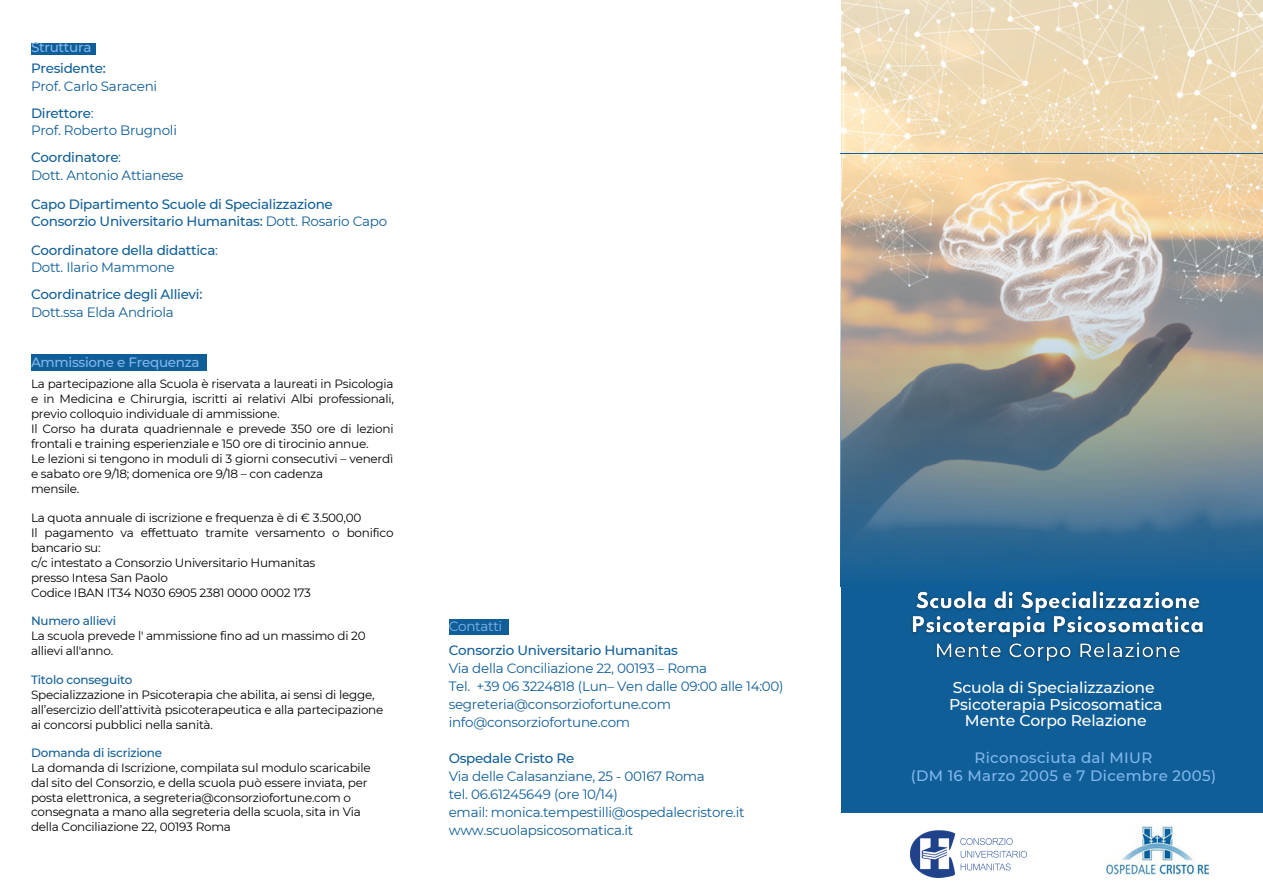
<style>
.page{position:relative;width:1263px;height:894px;background:#fff}
.page>*{position:absolute;margin:0;border:0;box-sizing:border-box;transform-origin:0 0}
.t1{font:500 15.6px "Montserrat";letter-spacing:-.01em;color:#fff}
.t2{font:500 15px "Montserrat";letter-spacing:.02em;color:#82b7ee}
.t3{font:13.5px "Montserrat";letter-spacing:-.02em;color:#105e97}
.t4{font:500 13.5px "Montserrat";letter-spacing:-.02em;color:#105e97}
.t5{font:500 13.5px "Montserrat";letter-spacing:-.02em;color:#82b7ee}
.t6{font:13.5px "Montserrat";letter-spacing:-.02em;color:#82b7ee}
.t7{font:12px/14.9px "Montserrat";letter-spacing:-.02em;color:#000}
.t8{font:500 12px "Montserrat";letter-spacing:-.02em;color:#105e97}
.s1{font-weight:400}
</style>
<div class="page">
<img style="left:841px;top:0;width:422px;height:153px">
<div style="left:841px;top:580px;width:421px;height:232px;background:#105e97"></div>
<div style="left:31px;top:43px;width:65px;height:11px;background:#105e97"></div>
<div style="left:449px;top:619px;width:59px;height:15px;background:#105e97"></div>
<img style="left:1106px;top:826px;width:104px;height:49px">
<img style="left:911px;top:830px;width:115px;height:47px">
<svg style="left:841px;top:153px;width:422px;height:433px;background:#909999"></svg>
<div style="left:31px;top:354px;width:176px;height:17px;background:#105e97"></div>
<img style="left:905px;top:585px;width:305px;height:77px">
<p class="t5" style="left:31px;top:39px;width:62px">Struttura</p>
<p class="t4" style="left:31px;top:60px;width:76px">Presidente:</p>
<p class="t3" style="left:31px;top:78px;width:128px">Prof. Carlo Saraceni</p>
<p class="t4" style="left:31px;top:105px;width:64px">Direttore<span class="s1">:</span></p>
<p class="t3" style="left:31px;top:122px;width:147px">Prof. Roberto Brugnoli</p>
<p class="t4" style="left:31px;top:149px;width:92px">Coordinatore<span class="s1">:</span></p>
<p class="t3" style="left:31px;top:167px;width:154px">Dott. Antonio Attianese</p>
<p class="t4" style="left:31px;top:195px;width:303px">Capo Dipartimento Scuole di Specializzazione</p>
<p class="t4" style="left:31px;top:213px;width:358px">Consorzio Universitario Humanitas: <span class="s1">Dott. Rosario Capo</span></p>
<p class="t4" style="left:31px;top:242px;width:189px">Coordinatore della didattica<span class="s1">:</span></p>
<p class="t3" style="left:31px;top:259px;width:145px">Dott. Ilario Mammone</p>
<p class="t4" style="left:31px;top:286px;width:173px">Coordinatrice degli Allievi:</p>
<p class="t3" style="left:31px;top:303px;width:144px">Dott.ssa Elda Andriola</p>
<p class="t5" style="left:31px;top:353px;width:170px">Ammissione e Frequenza</p>
<p class="t7" style="left:31px;top:376px;width:364px;text-align:justify">La partecipazione alla Scuola è riservata a laureati in Psicologia e in Medicina e Chirurgia, iscritti ai relativi Albi professionali, previo colloquio individuale di ammissione.</p>
<p class="t7" style="left:31px;top:421px;width:364px">Il Corso ha durata quadriennale e prevede 350 ore di lezioni frontali e training esperienziale e 150 ore di tirocinio annue.</p>
<p class="t7" style="left:31px;top:451px;width:364px">Le lezioni si tengono in moduli di 3 giorni consecutivi – venerdì e sabato ore 9/18; domenica ore 9/18 – con cadenza</p>
<p class="t7" style="left:31px;top:480px;width:50px">mensile.</p>
<p class="t7" style="left:31px;top:510px;width:332px">La quota annuale di iscrizione e frequenza è di € 3.500,00</p>
<p class="t7" style="left:31px;top:525px;width:364px">Il pagamento va effettuato tramite versamento o bonifico bancario su:</p>
<p class="t7" style="left:31px;top:555px;width:286px">c/c intestato a Consorzio Universitario Humanitas</p>
<p class="t7" style="left:31px;top:570px;width:138px">presso Intesa San Paolo</p>
<p class="t7" style="left:31px;top:585px;width:281px">Codice IBAN IT34 N030 6905 2381 0000 0002 173</p>
<p class="t8" style="left:31px;top:613px;width:87px">Numero allievi</p>
<p class="t7" style="left:31px;top:627px;width:336px">La scuola prevede l' ammissione fino ad un massimo di 20</p>
<p class="t7" style="left:31px;top:642px;width:84px">allievi all'anno.</p>
<p class="t8" style="left:31px;top:672px;width:103px">Titolo conseguito</p>
<p class="t7" style="left:31px;top:687px;width:345px">Specializzazione in Psicoterapia che abilita, ai sensi di legge,</p>
<p class="t7" style="left:31px;top:702px;width:354px">all’esercizio dell’attività psicoterapeutica e alla partecipazione</p>
<p class="t7" style="left:31px;top:717px;width:183px">ai concorsi pubblici nella sanità.</p>
<p class="t8" style="left:31px;top:745px;width:133px">Domanda di iscrizione</p>
<p class="t7" style="left:31px;top:759px;width:341px">La domanda di Iscrizione, compilata sul modulo scaricabile</p>
<p class="t7" style="left:31px;top:774px;width:338px">dal sito del Consorzio, e della scuola può essere inviata, per</p>
<p class="t7" style="left:31px;top:789px;width:321px">posta elettronica, a segreteria@consorziofortune.com o</p>
<p class="t7" style="left:31px;top:804px;width:331px">consegnata a mano alla segreteria della scuola, sita in Via</p>
<p class="t7" style="left:31px;top:819px;width:201px">della Conciliazione 22, 00193 Roma</p>
<p class="t6" style="left:449px;top:617px;width:55px">Contatti</p>
<p class="t4" style="left:449px;top:641px;width:231px">Consorzio Universitario Humanitas</p>
<p class="t3" style="left:449px;top:659px;width:260px">Via della Conciliazione 22, 00193 – Roma</p>
<p class="t3" style="left:449px;top:677px;width:336px">Tel. +39 06 3224818 (Lun– Ven dalle 09:00 alle 14:00)</p>
<p class="t3" style="left:449px;top:695px;width:224px">segreteria@consorziofortune.com</p>
<p class="t3" style="left:449px;top:713px;width:183px">info@consorziofortune.com</p>
<p class="t4" style="left:449px;top:749px;width:127px">Ospedale Cristo Re</p>
<p class="t3" style="left:449px;top:767px;width:258px">Via delle Calasanziane, 25 - 00167 Roma</p>
<p class="t3" style="left:449px;top:785px;width:171px">tel. 06.61245649 (ore 10/14)</p>
<p class="t3" style="left:449px;top:803px;width:297px">email: monica.tempestilli@ospedalecristore.it</p>
<p class="t3" style="left:449px;top:821px;width:186px">www.scuolapsicosomatica.it</p>
<p class="t1" style="left:953px;top:677px;width:203px">Scuola di Specializzazione</p>
<p class="t1" style="left:949px;top:694px;width:215px">Psicoterapia Psicosomatica</p>
<p class="t1" style="left:965px;top:711px;width:183px">Mente Corpo Relazione</p>
<p class="t2" style="left:975px;top:748px;width:179px">Riconosciuta dal MIUR</p>
<p class="t2" style="left:911px;top:766px;width:307px">(DM 16 Marzo 2005 e 7 Dicembre 2005)</p>
</div>
